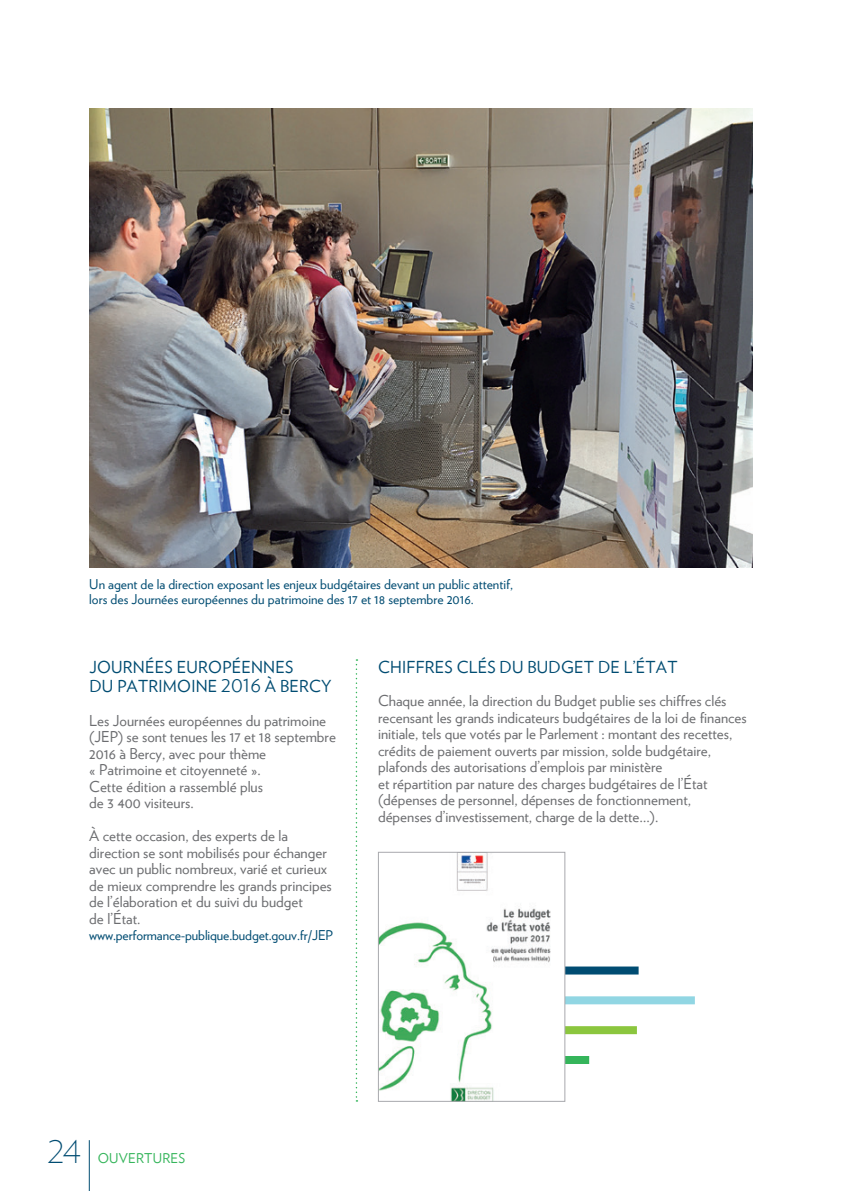
<style>
.page{position:relative;width:842px;height:1191px;background:#fff}
.page>*{position:absolute;margin:0;border:0;box-sizing:border-box;transform-origin:0 0}
.t1{font:200 39px "Verlag";color:#004c72}
.t2{font:16.5px/19.5px "Verlag";letter-spacing:.015em;color:#004c72}
.t3{font:15px/16.5px "Verlag";color:#6c6d70}
.t4{font:13.5px/15px "Verlag";color:#004c72}
.t5{font:13.5px "Verlag";letter-spacing:.015em;color:#35b55b}
.s1{font-weight:300;font-size:22.5px}
</style>
<div class="page">
<svg style="left:356px;top:659px;width:1px;height:442px"></svg>
<div style="left:422px;top:996px;width:273px;height:8px;background:#91d6e3"></div>
<div style="left:392px;top:1026px;width:245px;height:8px;background:#8bc63e"></div>
<div style="left:392px;top:1056px;width:197px;height:8px;background:#35b55b"></div>
<div style="left:504px;top:966px;width:135px;height:8px;background:#004c72"></div>
<img style="left:380px;top:854px;width:183px;height:245px">
<div style="left:378px;top:852px;width:187px;height:249px;border:1px solid #a8a9ad"></div>
<img style="left:90px;top:108px;width:663px;height:459px">
<hr style="left:89px;top:1140px;width:1px;height:51px;background:#004c72">
<p class="t4" style="left:89px;top:575px;width:425px">Un agent de la direction exposant les enjeux budgétaires devant un public attentif, lors des Journées européennes du patrimoine des 17 et 18 septembre 2016.</p>
<p class="t2" style="left:89px;top:656px;width:244px">JOURNÉES EUROPÉENNES<br>DU PATRIMOINE <span class="s1">2016</span> À BERCY</p>
<p class="t3" style="left:89px;top:711px;width:248px">Les Journées européennes du patrimoine (JEP) se sont tenues les 17 et 18 septembre<br>2016 à Bercy, avec pour thème<br>« Patrimoine et citoyenneté ».<br>Cette édition a rassemblé plus<br>de 3 400 visiteurs.</p>
<p class="t3" style="left:89px;top:826px;width:244px">À cette occasion, des experts de la direction se sont mobilisés pour échanger avec un public nombreux, varié et curieux de mieux comprendre les grands principes de l’élaboration et du suivi du budget<br>de l’État.</p>
<p class="t4" style="left:89px;top:927px;width:245px">www.performance-publique.budget.gouv.fr/JEP</p>
<p class="t2" style="left:378px;top:656px;width:301px">CHIFFRES CLÉS DU BUDGET DE L’ÉTAT</p>
<p class="t3" style="left:378px;top:691px;width:370px">Chaque année, la direction du Budget publie ses chiffres clés recensant les grands indicateurs budgétaires de la loi de finances initiale, tels que votés par le Parlement : montant des recettes, crédits de paiement ouverts par mission, solde budgétaire, plafonds des autorisations d’emplois par ministère<br>et répartition par nature des charges budgétaires de l’État (dépenses de personnel, dépenses de fonctionnement, dépenses d’investissement, charge de la dette…).</p>
<h1 class="t1" style="left:48px;top:1121px;width:35px">24</h1>
<p class="t5" style="left:98px;top:1148px;width:89px">OUVERTURES</p>
</div>
